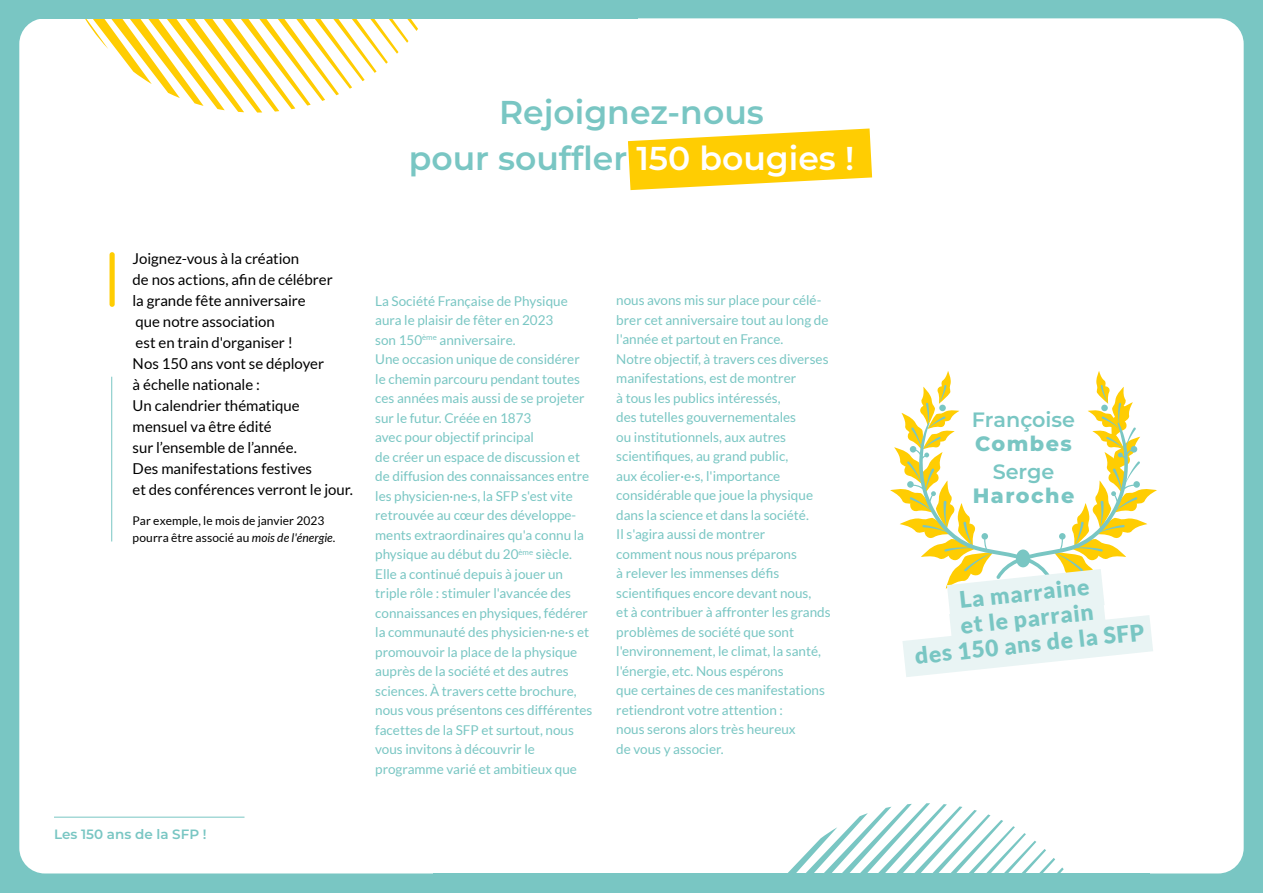
<style>
.page{position:relative;width:1263px;height:893px;background:#79c6c3}
.page>*{position:absolute;margin:0;border:0;box-sizing:border-box;transform-origin:0 0}
.t1{font:600 33px/46.5px "Montserrat";color:#79c6c3;text-align:center}
.t2{font:900 22.8px/25.5px "Lato";color:#79c6c3;text-align:center}
.t3{font:600 20.7px "Montserrat";color:#79c6c3}
.t4{font:800 20.7px "Montserrat";letter-spacing:.07em;color:#79c6c3}
.t5{font:15px/21px "Lato";color:#000}
.t6{font:13.5px/19.5px "Lato";color:#79c6c3}
.t7{font:600 13.5px "Montserrat";color:#79c6c3}
.t8{font:12px/16.5px "Lato";letter-spacing:.005em;color:#000}
.s1{color:#fff}
.s2{font-style:italic}
</style>
<div class="page">
<div style="left:19px;top:18px;width:1225px;height:855px;background:#fff;border-radius:26px"></div>
<hr style="left:54px;top:817px;width:190px;height:1px;background:#79c6c3">
<hr style="left:111px;top:377px;width:1px;height:164px;background:#79c6c3">
<svg style="left:628px;top:128px;width:244px;height:62px"></svg>
<svg style="left:890px;top:371px;width:267px;height:306px"></svg>
<svg style="left:54px;top:18px;width:381px;height:95px"></svg>
<svg style="left:788px;top:803px;width:276px;height:70px"></svg>
<div style="left:110px;top:252px;width:5px;height:55px;background:#ffcd02;border-radius:3px"></div>
<h1 class="t1" style="left:409px;top:87px;width:447px">Rejoignez-nous<br>pour souffler <span class="s1">150 bougies !</span></h1>
<p class="t5" style="left:133px;top:248px;width:222px">Joignez-vous à la création<br>de nos actions, afin de célébrer<br>la grande fête anniversaire<br>que notre association<br>est en train d'organiser !<br>Nos 150 ans vont se déployer<br>à échelle nationale :<br>Un calendrier thématique mensuel va être édité<br>sur l’ensemble de l’année.<br>Des manifestations festives<br>et des conférences verront le jour.</p>
<p class="t8" style="left:133px;top:512px;width:204px">Par exemple, le mois de janvier 2023 pourra être associé au <span class="s2">mois de l'énergie</span>.</p>
<p class="t7" style="left:54px;top:825px;width:154px">Les 150 ans de la SFP !</p>
<p class="t6" style="left:375px;top:291px;width:219px">La Société Française de Physique aura le plaisir de fêter en 2023<br>son 150<sup>ème</sup> anniversaire.<br>Une occasion unique de considérer le chemin parcouru pendant toutes ces années mais aussi de se projeter sur le futur. Créée en 1873<br>avec pour objectif principal<br>de créer un espace de discussion et de diffusion des connaissances entre les physicien·ne·s, la SFP s'est vite retrouvée au cœur des développe&shy;ments extraordinaires qu'a connu la physique au début du 20<sup>ème</sup> siècle.<br>Elle a continué depuis à jouer un triple rôle : stimuler l'avancée des connaissances en physiques, fédérer la communauté des physicien·ne·s et promouvoir la place de la physique auprès de la société et des autres sciences. À travers cette brochure, nous vous présentons ces différentes facettes de la SFP et surtout, nous vous invitons à découvrir le programme varié et ambitieux que</p>
<p class="t6" style="left:616px;top:291px;width:216px">nous avons mis sur place pour célé&shy;brer cet anniversaire tout au long de l'année et partout en France.<br>Notre objectif, à travers ces diverses manifestations, est de montrer<br>à tous les publics intéressés,<br>des tutelles gouvernementales<br>ou institutionnels, aux autres scientifiques, au grand public,<br>aux écolier·e·s, l'importance considérable que joue la physique dans la science et dans la société.<br>Il s'agira aussi de montrer<br>comment nous nous préparons<br>à relever les immenses défis scientifiques encore devant nous,<br>et à contribuer à affronter les grands problèmes de société que sont l'environnement, le climat, la santé, l'énergie, etc. Nous espérons<br>que certaines de ces manifestations retiendront votre attention :<br>nous serons alors très heureux<br>de vous y associer.</p>
<h3 class="t3" style="left:972px;top:405px;width:105px">Françoise</h3>
<h3 class="t4" style="left:975px;top:428px;width:98px">Combes</h3>
<h3 class="t3" style="left:993px;top:457px;width:63px">Serge</h3>
<h3 class="t4" style="left:973px;top:480px;width:103px">Haroche</h3>
<h2 class="t2" style="left:908px;top:592px;width:232px;rotate:-6deg">La marraine<br>et le parrain<br>des 150 ans de la SFP</h2>
</div>
